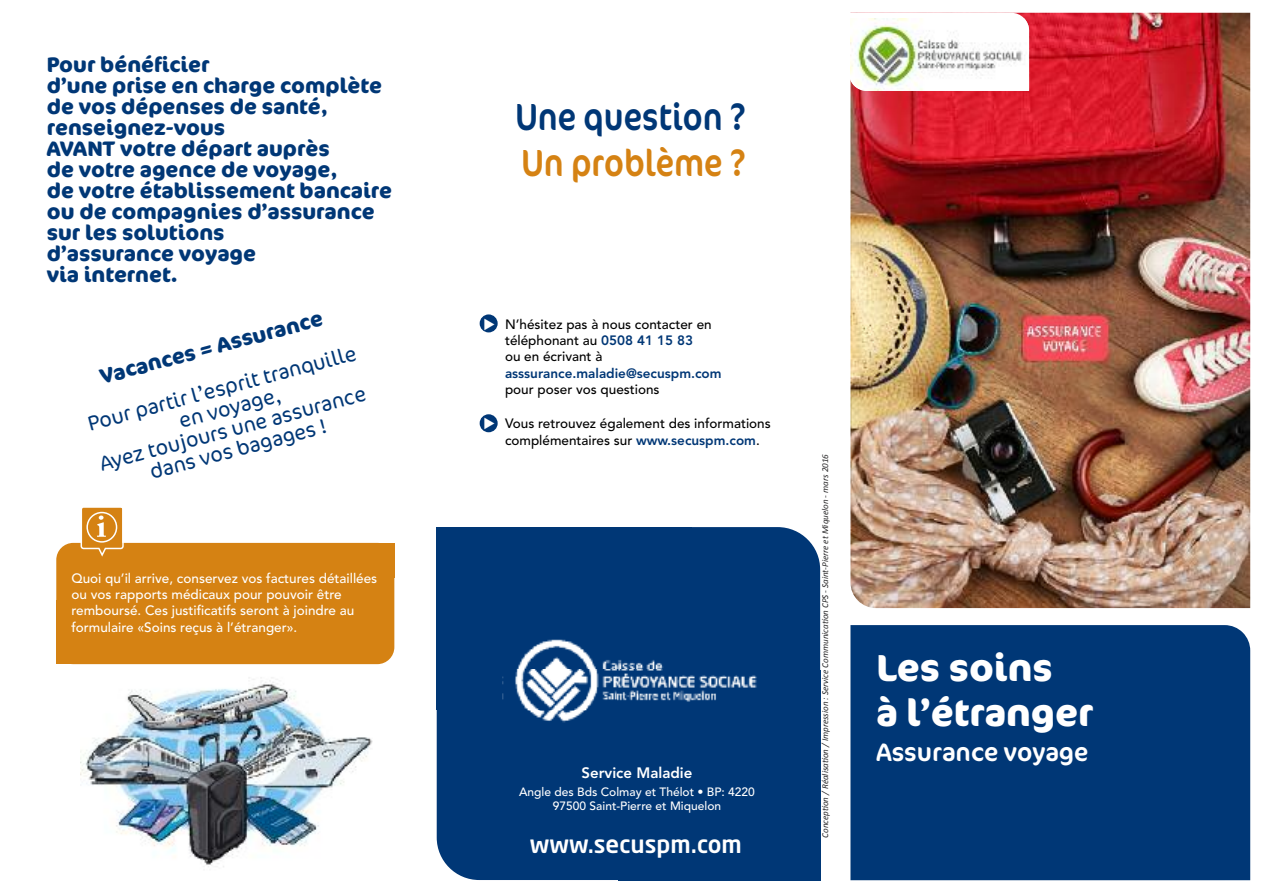
<style>
.page{position:relative;width:1263px;height:893px;background:#fff}
.page>*{position:absolute;margin:0;border:0;box-sizing:border-box;transform-origin:0 0}
.t1{font:37.95px "Cocon OT";color:#003776;scale:.87 1}
.t2{font:37.95px "Cocon OT";color:#d58213;scale:.87 1}
.t3{font:700 37.5px/45px "Cocon OT";color:#fff}
.t4{font:25.5px "Cocon OT";color:#fff}
.t5{font:24px "Neo Sans Std Medium TR";color:#fff}
.t6{font:700 21px/21px "Cocon OT";color:#003776}
.t7{font:300 21px/21px "Cocon OT";color:#003776;text-align:center}
.t8{font:800 15px "Avenir LT Std";color:#fff}
.t9{font:500 13.5px/16.2px "Avenir LT Std";color:#fff}
.t10{font:500 13.5px/16.4px "Avenir LT Std";color:#000}
.t11{font:800 13.5px "Avenir LT Std";color:#003776}
.t12{font:500 12px/14.4px "Avenir LT Std";color:#fff;text-align:center}
.t13{font:italic 9px "Calibri";color:#272627}
.s1{font-family:"Cocon OT";font-weight:700;font-size:15px;color:#fff}
.s2{font-weight:800;color:#003776}
</style>
<div class="page">
<div style="left:850px;top:625px;width:400px;height:255px;background:#003776"></div>
<img style="left:850px;top:13px;width:400px;height:595px">
<svg style="left:850px;top:13px;width:179px;height:78px"></svg>
<img style="left:850px;top:19px;width:179px;height:71px">
<div style="left:437px;top:527px;width:383px;height:353px;background:#003776;border-radius:43px"></div>
<div style="left:437px;top:527px;width:255px;height:183px;background:#003776"></div>
<div style="left:618px;top:670px;width:203px;height:210px;background:#003776"></div>
<img style="left:503px;top:639px;width:254px;height:84px">
<div style="left:480px;top:414px;width:18px;height:18px;background:#003776;border-radius:50%"></div>
<div style="left:480px;top:314px;width:18px;height:18px;background:#003776;border-radius:50%"></div>
<div style="left:56px;top:543px;width:338px;height:121px;background:#d58213;border-radius:17px"></div>
<svg style="left:81px;top:507px;width:43px;height:50px"></svg>
<div style="left:204px;top:543px;width:190px;height:34px;background:#d58213"></div>
<div style="left:56px;top:600px;width:194px;height:64px;background:#d58213"></div>
<img style="left:80px;top:677px;width:293px;height:190px">
<p class="t6" style="left:47px;top:56px;width:347px">Pour bénéficier<br>d’une prise en charge complète de vos dépenses de santé, renseignez-vous<br>AVANT votre départ auprès<br>de votre agence de voyage,<br>de votre établissement bancaire ou de compagnies d’assurance sur les solutions<br>d’assurance voyage<br>via internet.</p>
<p class="t6" style="left:98px;top:368px;width:231px;rotate:-15deg">Vacances = Assurance</p>
<p class="t7" style="left:86px;top:415px;width:278px;rotate:-15deg">Pour partir l’esprit tranquille en voyage,<br>Ayez toujours une assurance dans vos bagages !</p>
<p class="t9" style="left:71px;top:571px;width:307px">Quoi qu’il arrive, conservez vos factures détaillées ou vos rapports médicaux pour pouvoir être remboursé. Ces justificatifs seront à joindre au formulaire «Soins reçus à l’étranger».</p>
<h1 class="t1" style="left:516px;top:103px;width:266px">Une question ?</h1>
<h1 class="t2" style="left:522px;top:149px;width:259px">Un problème ?</h1>
<p class="t10" style="left:505px;top:317px;width:208px;text-indent:-21px"><span class="s1">▶</span> N’hésitez pas à nous contacter en téléphonant au <span class="s2">0508 41 15 83 </span>ou en écrivant à</p>
<p class="t11" style="left:505px;top:367px;width:218px">asssurance.maladie@secuspm.com</p>
<p class="t10" style="left:505px;top:382px;width:156px">pour poser vos questions</p>
<p class="t10" style="left:505px;top:416px;width:267px;text-indent:-21px"><span class="s1">▶</span> Vous retrouvez également des informations complémentaires sur <span class="s2">www.secuspm.com</span>.</p>
<p class="t8" style="left:581px;top:767px;width:112px">Service Maladie</p>
<p class="t12" style="left:519px;top:785px;width:237px">Angle des Bds Colmay et Thélot • BP: 4220<br>97500 Saint-Pierre et Miquelon</p>
<p class="t5" style="left:530px;top:835px;width:214px">www.secuspm.com</p>
<p class="t13" style="left:821px;top:838px;width:385px;rotate:-90deg">Conception / Réalisation / Impression : Service Communication CPS - Saint-Pierre et Miquelon - mars 2016</p>
<h2 class="t3" style="left:876px;top:648px;width:219px">Les soins<br>à l’étranger</h2>
<p class="t4" style="left:876px;top:743px;width:214px">Assurance voyage</p>
</div>
